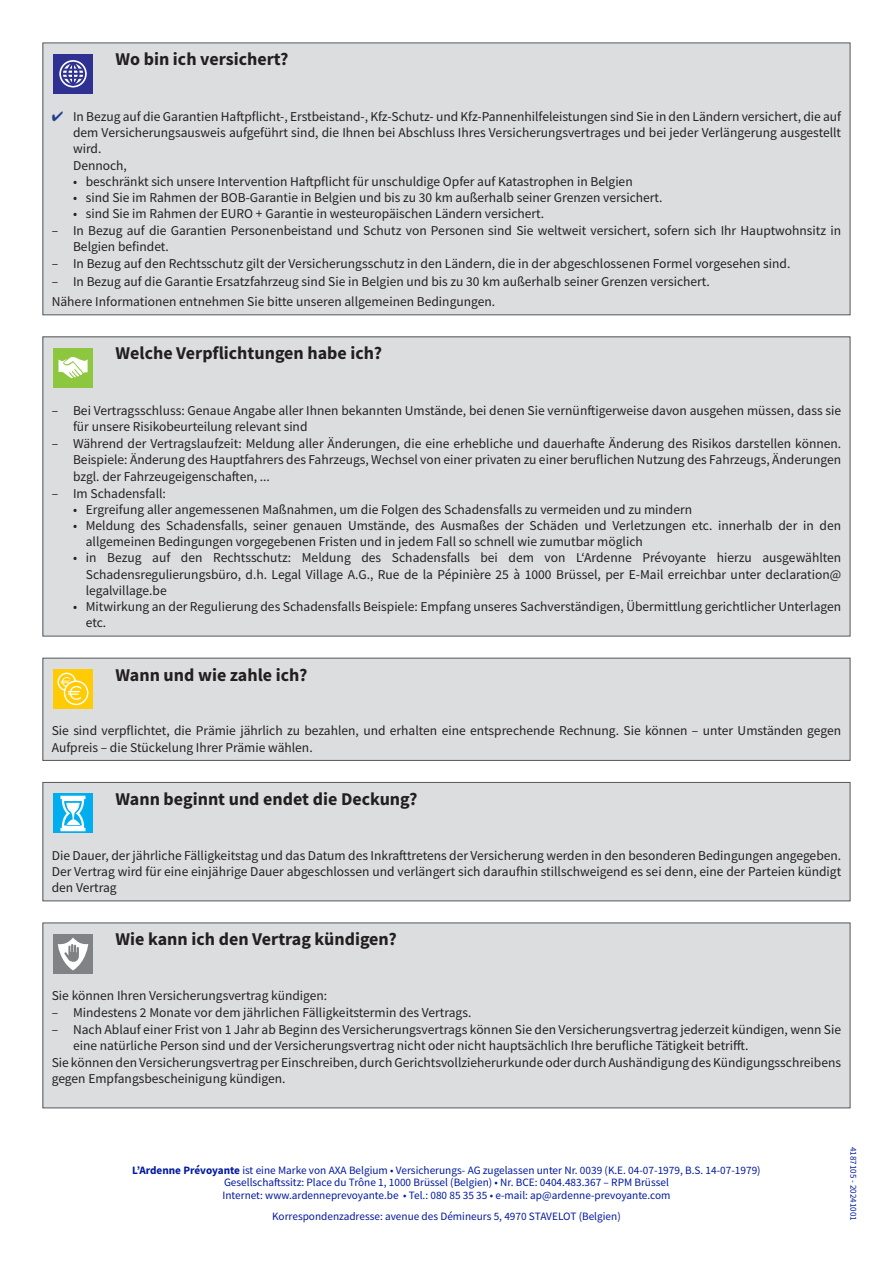
<style>
.page{position:relative;width:893px;height:1263px;background:#fff}
.page>*{position:absolute;margin:0;border:0;box-sizing:border-box;transform-origin:0 0}
.t1{font:700 18px "Source Sans Pro";color:#231f20}
.t2{font:13.5px/16.2px "Source Sans Pro";color:#231f20}
.t3{font:11.25px/12.8px "Source Sans Pro";color:#00199f;text-align:center}
.t4{font:9px "Source Sans Pro";color:#00199f}
.s1{color:#253f8e}
.s2{font-weight:700}
</style>
<div class="page">
<div style="left:43px;top:658px;width:807px;height:102px;background:#dcdddf"></div>
<div style="left:43px;top:658px;width:807px;height:103px;border:1px solid #57585a"></div>
<div style="left:53px;top:669px;width:40px;height:40px;background:#ffcb05"></div>
<svg style="left:58px;top:673px;width:17px;height:17px"></svg>
<div style="left:58px;top:673px;width:18px;height:18px;border:1px solid #fff;border-radius:50%"></div>
<svg style="left:65px;top:681px;width:23px;height:23px"></svg>
<div style="left:64px;top:680px;width:24px;height:25px;border:1px solid #fff;border-radius:50%"></div>
<svg style="left:61px;top:677px;width:21px;height:23px"></svg>
<div style="left:43px;top:782px;width:807px;height:119px;background:#dcdddf"></div>
<div style="left:43px;top:782px;width:807px;height:119px;border:1px solid #57585a"></div>
<div style="left:53px;top:793px;width:40px;height:40px;background:#00aeef"></div>
<svg style="left:60px;top:796px;width:25px;height:35px"></svg>
<div style="left:43px;top:923px;width:807px;height:185px;background:#dcdddf"></div>
<div style="left:43px;top:922px;width:807px;height:186px;border:1px solid #57585a"></div>
<div style="left:53px;top:934px;width:40px;height:40px;background:#808285"></div>
<svg style="left:58px;top:937px;width:30px;height:33px"></svg>
<div style="left:43px;top:337px;width:807px;height:299px;background:#dcdddf"></div>
<div style="left:53px;top:348px;width:40px;height:40px;background:#8dc63f"></div>
<svg style="left:58px;top:357px;width:30px;height:22px"></svg>
<div style="left:43px;top:43px;width:807px;height:272px;background:#dcdddf"></div>
<div style="left:53px;top:54px;width:40px;height:40px;background:#2e3192"></div>
<svg style="left:59px;top:60px;width:28px;height:27px"></svg>
<svg style="left:60px;top:61px;width:26px;height:26px"></svg>
<hr style="left:63px;top:69px;width:20px;height:2px;background:#2e3192">
<hr style="left:63px;top:77px;width:20px;height:2px;background:#2e3192">
<h1 class="t1" style="left:116px;top:47px;width:174px">Wo bin ich versichert?</h1>
<p class="t2" style="left:73px;top:108px;width:770px;text-indent:-21px"><span class="s1">✔</span> In Bezug auf die Garantien Haftpflicht-, Erstbeistand-, Kfz-Schutz- und Kfz-Pannenhilfeleistungen sind Sie in den Ländern versichert, die auf dem Versicherungsausweis aufgeführt sind, die Ihnen bei Abschluss Ihres Versicherungsvertrages und bei jeder Verlängerung ausgestellt wird.<br>Dennoch,</p>
<p class="t2" style="left:73px;top:173px;width:561px">• beschränkt sich unsere Intervention Haftpflicht für unschuldige Opfer auf Katastrophen in Belgien</p>
<p class="t2" style="left:73px;top:189px;width:591px">• sind Sie im Rahmen der BOB-Garantie in Belgien und bis zu 30 km außerhalb seiner Grenzen versichert.</p>
<p class="t2" style="left:73px;top:205px;width:473px">• sind Sie im Rahmen der EURO + Garantie in westeuropäischen Ländern versichert.</p>
<p class="t2" style="left:73px;top:223px;width:770px;text-indent:-21px">– In Bezug auf die Garantien Personenbeistand und Schutz von Personen sind Sie weltweit versichert, sofern sich Ihr Hauptwohnsitz in<br>Belgien befindet.</p>
<p class="t2" style="left:52px;top:256px;width:740px">– In Bezug auf den Rechtsschutz gilt der Versicherungsschutz in den Ländern, die in der abgeschlossenen Formel vorgesehen sind.</p>
<p class="t2" style="left:52px;top:271px;width:660px;line-height:20.4px">– In Bezug auf die Garantie Ersatzfahrzeug sind Sie in Belgien und bis zu 30 km außerhalb seiner Grenzen versichert.<br>Nähere Informationen entnehmen Sie bitte unseren allgemeinen Bedingungen.</p>
<h1 class="t1" style="left:116px;top:341px;width:268px">Welche Verpflichtungen habe ich?</h1>
<p class="t2" style="left:73px;top:402px;width:770px;text-indent:-21px">– Bei Vertragsschluss: Genaue Angabe aller Ihnen bekannten Umstände, bei denen Sie vernünftigerweise davon ausgehen müssen, dass sie für unsere Risikobeurteilung relevant sind</p>
<p class="t2" style="left:73px;top:435px;width:770px;text-align:justify;text-indent:-21px">– Während der Vertragslaufzeit: Meldung aller Änderungen, die eine erhebliche und dauerhafte Änderung des Risikos darstellen können.<br>Beispiele: Änderung des Hauptfahrers des Fahrzeugs, Wechsel von einer privaten zu einer beruflichen Nutzung des Fahrzeugs, Änderungen bzgl. der Fahrzeugeigenschaften, ...</p>
<p class="t2" style="left:52px;top:485px;width:116px">– Im Schadensfall:</p>
<p class="t2" style="left:73px;top:501px;width:621px">• Ergreifung aller angemessenen Maßnahmen, um die Folgen des Schadensfalls zu vermeiden und zu mindern</p>
<p class="t2" style="left:86px;top:517px;width:757px;text-indent:-13px">• Meldung des Schadensfalls, seiner genauen Umstände, des Ausmaßes der Schäden und Verletzungen etc. innerhalb der in den allgemeinen Bedingungen vorgegebenen Fristen und in jedem Fall so schnell wie zumutbar möglich</p>
<p class="t2" style="left:86px;top:550px;width:757px;text-align:justify;text-indent:-13px">• in Bezug auf den Rechtsschutz: Meldung des Schadensfalls bei dem von L‘Ardenne Prévoyante hierzu ausgewählten Schadensregulierungsbüro, d.h. Legal Village A.G., Rue de la Pépinière 25 à 1000 Brüssel, per E-Mail erreichbar unter declaration@ legalvillage.be</p>
<p class="t2" style="left:86px;top:598px;width:757px;text-indent:-13px">• Mitwirkung an der Regulierung des Schadensfalls Beispiele: Empfang unseres Sachverständigen, Übermittlung gerichtlicher Unterlagen etc.</p>
<h1 class="t1" style="left:116px;top:662px;width:193px">Wann und wie zahle ich?</h1>
<p class="t2" style="left:52px;top:723px;width:791px">Sie sind verpflichtet, die Prämie jährlich zu bezahlen, und erhalten eine entsprechende Rechnung. Sie können – unter Umständen gegen<br>Aufpreis – die Stückelung Ihrer Prämie wählen.</p>
<h1 class="t1" style="left:116px;top:787px;width:303px">Wann beginnt und endet die Deckung?</h1>
<p class="t2" style="left:52px;top:847px;width:791px;text-align:justify">Die Dauer, der jährliche Fälligkeitstag und das Datum des Inkrafttretens der Versicherung werden in den besonderen Bedingungen angegeben.<br>Der Vertrag wird für eine einjährige Dauer abgeschlossen und verlängert sich daraufhin stillschweigend es sei denn, eine der Parteien kündigt den Vertrag</p>
<h1 class="t1" style="left:116px;top:927px;width:283px">Wie kann ich den Vertrag kündigen?</h1>
<p class="t2" style="left:52px;top:987px;width:277px">Sie können Ihren Versicherungsvertrag kündigen:</p>
<p class="t2" style="left:52px;top:1004px;width:421px">– Mindestens 2 Monate vor dem jährlichen Fälligkeitstermin des Vertrags.</p>
<p class="t2" style="left:52px;top:1021px;width:791px">– Nach Ablauf einer Frist von 1 Jahr ab Beginn des Versicherungsvertrags können Sie den Versicherungsvertrag jederzeit kündigen, wenn Sie</p>
<p class="t2" style="left:73px;top:1038px;width:677px">eine natürliche Person sind und der Versicherungsvertrag nicht oder nicht hauptsächlich Ihre berufliche Tätigkeit betrifft.</p>
<p class="t2" style="left:52px;top:1054px;width:791px">Sie können den Versicherungsvertrag per Einschreiben, durch Gerichtsvollzieherurkunde oder durch Aushändigung des Kündigungsschreibens</p>
<p class="t2" style="left:52px;top:1070px;width:235px">gegen Empfangsbescheinigung kündigen.</p>
<p class="t3" style="left:132px;top:1163px;width:630px"><span class="s2">L’Ardenne Prévoyante</span> ist eine Marke von AXA Belgium • Versicherungs- AG zugelassen unter Nr. 0039 (K.E. 04-07-1979, B.S. 14-07-1979)<br>Gesellschaftssitz: Place du Trône 1, 1000 Brüssel (Belgien) • Nr. BCE: 0404.483.367 – RPM Brüssel<br>Internet: www.ardenneprevoyante.be • Tel.: 080 85 35 35 • e-mail: ap@ardenne-prevoyante.com</p>
<p class="t3" style="left:272px;top:1210px;width:350px">Korrespondenzadresse: avenue des Démineurs 5, 4970 STAVELOT (Belgien)</p>
<p class="t4" style="left:859px;top:1147px;width:75px;rotate:90deg">4187105 - 20241001</p>
</div>
